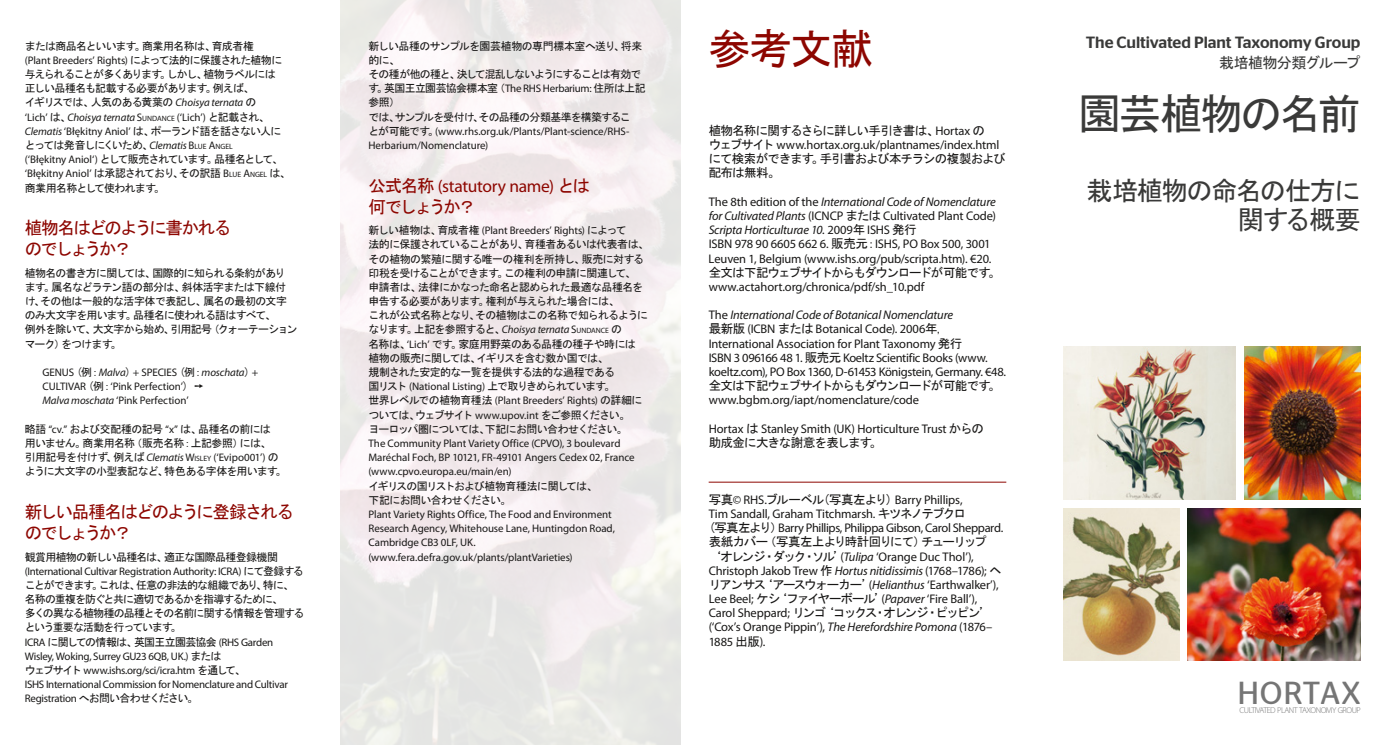
<style>
.page{position:relative;width:1389px;height:745px;background:#fff}
.page>*{position:absolute;margin:0;border:0;box-sizing:border-box;transform-origin:0 0}
.t1{font:42.5px "MS Gothic";letter-spacing:-.055em;color:#3a3a39}
.t2{font:42.5px "MS Gothic";color:#8d0600}
.t3{font:31.75px "Stag Sans";letter-spacing:.025em;color:#757575}
.t4{font:26.25px/28.8px "MS Gothic";letter-spacing:-.055em;color:#3a3a39;text-align:right}
.t5{font:17.5px/21.2px "MS Gothic";letter-spacing:-.115em;color:#8d0600}
.t6{font:17.5px "Myriad Pro";letter-spacing:-.02em;color:#8d0600}
.t7{font:500 16.25px "Stag Sans";letter-spacing:-.005em;color:#3a3a39}
.t8{font:15px "MS Gothic";letter-spacing:-.05em;color:#3a3a39}
.t9{font:12.5px/14.1px "Myriad Pro";letter-spacing:-.015em;color:#181716}
.t10{font:12.5px "MS Gothic";letter-spacing:-.085em;color:#181716}
.t11{font:12.5px "MS Gothic";letter-spacing:-.15em;color:#181716}
.t12{font:12.5px/14.1px "MS Gothic";letter-spacing:-.065em;color:#181716}
.t13{font:12.5px "MS Gothic";letter-spacing:-.055em;color:#181716}
.t14{font:11px/14.1px "MS Gothic";letter-spacing:-.065em;color:#181716}
.t15{font:11px/14.1px "Myriad Pro";letter-spacing:-.005em;color:#181716}
.t16{font:11px/14.1px "Myriad Pro";letter-spacing:-.025em;color:#181716}
.t17{font:11px/14.1px "MS Gothic";letter-spacing:-.085em;color:#181716}
.t18{font:11px/14.1px "MS Gothic";letter-spacing:-.095em;color:#181716}
.t19{font:300 8.5px "Myriad Pro";letter-spacing:-.055em;color:#757575}
.s1{font-family:"MS Gothic"}
.s2{font-family:"Myriad Pro";font-style:italic}
.s3{font-style:italic}
.s4{font-style:inherit}
.s5{font-size:7.62px}
.s6{font-family:"Myriad Pro"}
.s7{font-family:"Myriad Pro";font-size:7.62px}
</style>
<div class="page">
<hr style="left:709px;top:481px;width:297px;height:1px;background:#8d0600">
<img style="left:1063px;top:346px;width:173px;height:153px">
<img style="left:1244px;top:346px;width:117px;height:153px">
<img style="left:1188px;top:508px;width:173px;height:152px">
<img style="left:1063px;top:508px;width:116px;height:152px">
<p class="t14" style="left:25px;top:39px;width:231px">または商品名といいます。商業用名称は、育成者権</p>
<p class="t15" style="left:25px;top:53px;width:259px">(Plant Breeders’ Rights) <span class="s1">によって法的に保護された植物に</span></p>
<p class="t14" style="left:25px;top:67px;width:252px">与えられることが多くあります。しかし、植物ラベルには正しい品種名も記載する必要があります。例えば、<br>イギリスでは、人気のある黄葉の <span class="s2">Choisya ternata</span> の</p>
<p class="t15" style="left:25px;top:110px;width:258px">‘Lich’ <span class="s1">は、</span><span class="s3">Choisya ternata</span> <span class="s4">S</span><span class="s5">UNDANCE</span> (‘Lich’) <span class="s1">と記載され、<br></span><span class="s3">Clematis</span> ‘Błękitny Aniol’ <span class="s1">は、ポーランド語を話さない人に</span></p>
<p class="t18" style="left:25px;top:138px;width:260px">とっては発音しにくいため、<span class="s2">Clematis</span> <span class="s6">B</span><span class="s7">LUE</span> <span class="s6">A</span><span class="s7">NGEL<br></span><span class="s6">(‘Błękitny Aniol‘)</span> として販売されています。品種名として、</p>
<p class="t15" style="left:25px;top:166px;width:268px">‘Błękitny Aniol’ <span class="s1">は承認されており、その訳語</span> <span class="s4">B</span><span class="s5">LUE</span> <span class="s4">A</span><span class="s5">NGEL</span> <span class="s1">は、</span></p>
<p class="t14" style="left:25px;top:180px;width:142px">商業用名称として使われます。</p>
<h3 class="t5" style="left:25px;top:217px;width:208px">植物名はどのように書かれるのでしょうか？</h3>
<p class="t14" style="left:25px;top:265px;width:274px">植物名の書き方に関しては、国際的に知られる条約があります。属名などラテン語の部分は、斜体活字または下線付け、その他は一般的な活字体で表記し、属名の最初の文字のみ大文字を用います。品種名に使われる語はすべて、<br>例外を除いて、大文字から始め、引用記号（クォーテーションマーク）をつけます。</p>
<p class="t15" style="left:43px;top:365px;width:217px">GENUS <span class="s1">(例：</span><span class="s3">Malva</span><span class="s1">)</span> + SPECIES <span class="s1">(例：</span><span class="s3">moschata</span><span class="s1">)</span> +<br>CULTIVAR <span class="s1">(例：</span>‘Pink Perfection’<span class="s1">) ➙<br></span><span class="s3">Malva moschata</span> ‘Pink Perfection’</p>
<p class="t14" style="left:25px;top:421px;width:263px">略語 <span class="s6">“cv.”</span> および交配種の記号 <span class="s6">“x”</span> は、品種名の前には<br>用いません。商業用名称（販売名称：上記参照）には、<br>引用記号を付けず、例えば <span class="s2">Clematis</span> <span class="s6">W</span><span class="s7">ISLEY</span> <span class="s6">(‘Evipo001’)</span> のように大文字の小型表記など、特色ある字体を用います。</p>
<h3 class="t5" style="left:25px;top:500px;width:271px">新しい品種名はどのように登録されるのでしょうか？</h3>
<p class="t14" style="left:25px;top:549px;width:255px">観賞用植物の新しい品種名は、適正な国際品種登録機関</p>
<p class="t16" style="left:25px;top:563px;width:281px">(International Cultivar Registration Authority: ICRA) <span class="s1">にて登録する</span></p>
<p class="t14" style="left:25px;top:577px;width:281px">ことができます。これは、任意の非法的な組織であり、特に、名称の重複を防ぐと共に適切であるかを指導するために、<br>多くの異なる植物種の品種とその名前に関する情報を管理するという重要な活動を行っています。<br><span class="s6">ICRA</span> に関しての情報は、英国王立園芸協会 <span class="s6">(RHS Garden</span></p>
<p class="t16" style="left:25px;top:648px;width:265px">Wisley, Woking, Surrey GU23 6QB, UK.) <span class="s1">または<br>ウェブサイト</span> www.ishs.org/sci/icra.htm <span class="s1">を通して、<br></span>ISHS International Commission for Nomenclature and Cultivar Registration <span class="s1">へお問い合わせください。</span></p>
<p class="t14" style="left:369px;top:39px;width:279px">新しい品種のサンプルを園芸植物の専門標本室へ送り、将来的に、<br>その種が他の種と、決して混乱しないようにすることは有効です。英国王立園芸協会標本室（<span class="s6">The RHS Herbarium:</span> 住所は上記参照）<br>では、サンプルを受付け、その品種の分類基準を構築するこ</p>
<p class="t15" style="left:369px;top:124px;width:262px"><span class="s1">とが可能です。</span>(www.rhs.org.uk/Plants/Plant-science/RHS-<br>Herbarium/Nomenclature)</p>
<h3 class="t6" style="left:369px;top:175px;width:223px"><span class="s1">公式名称</span> (statutory name) <span class="s1">とは</span></h3>
<h3 class="t5" style="left:369px;top:196px;width:109px">何でしょうか？</h3>
<p class="t15" style="left:369px;top:223px;width:260px"><span class="s1">新しい植物は、育成者権</span> (Plant Breeders’ Rights) <span class="s1">によって</span></p>
<p class="t14" style="left:369px;top:237px;width:282px">法的に保護されていることがあり、育種者あるいは代表者は、その植物の繁殖に関する唯一の権利を所持し、販売に対する印税を受けることができます。この権利の申請に関連して、申請者は、法律にかなった命名と認められた最適な品種名を申告する必要があります。権利が与えられた場合には、<br>これが公式名称となり、その植物はこの名称で知られるようになります。上記を参照すると、<span class="s2">Choisya ternata</span> <span class="s6">S</span><span class="s7">UNDANCE</span> の<br>名称は、<span class="s6">‘Lich’</span> です。家庭用野菜のある品種の種子や時には植物の販売に関しては、イギリスを含む数か国では、<br>規制された安定的な一覧を提供する法的な過程である<br>国リスト <span class="s6">(National Listing)</span> 上で取りきめられています。</p>
<p class="t15" style="left:369px;top:393px;width:276px"><span class="s1">世界レベルでの植物育種法</span> (Plant Breeders’ Rights) <span class="s1">の詳細に</span></p>
<p class="t17" style="left:369px;top:407px;width:263px">ついては、ウェブサイト <span class="s6">www.upov.int</span> をご参照ください。ヨーロッパ圏については、下記にお問い合わせください。</p>
<p class="t15" style="left:369px;top:436px;width:268px">The Community Plant Variety Office (CPVO), 3 boulevard<br>Maréchal Foch, BP 10121, FR-49101 Angers Cedex 02, France (www.cpvo.europa.eu/main/en)</p>
<p class="t17" style="left:369px;top:478px;width:231px">イギリスの国リストおよび植物育種法に関しては、下記にお問い合わせください。</p>
<p class="t15" style="left:369px;top:506px;width:248px">Plant Variety Rights Office, The Food and Environment Research Agency, Whitehouse Lane, Huntingdon Road, Cambridge CB3 0LF, UK. (www.fera.defra.gov.uk/plants/plantVarieties)</p>
<h1 class="t2" style="left:709px;top:28px;width:166px">参考文献</h1>
<p class="t10" style="left:709px;top:124px;width:278px">植物名称に関するさらに詳しい手引き書は、<span class="s6">Hortax</span> の</p>
<p class="t9" style="left:709px;top:137px;width:292px"><span class="s1">ウェブサイト</span> www.hortax.org.uk/plantnames/index.html</p>
<p class="t12" style="left:709px;top:151px;width:299px">にて検索ができます。手引書および本チラシの複製および配布は無料。</p>
<p class="t9" style="left:709px;top:194px;width:289px">The 8th edition of the <span class="s3">International Code of Nomenclature for Cultivated Plants</span> (ICNCP <span class="s1">または</span> Cultivated Plant Code)<br><span class="s3">Scripta Horticulturae 10.</span> 2009<span class="s1">年</span> ISHS <span class="s1">発行<br></span>ISBN 978 90 6605 662 6. <span class="s1">販売元：</span>ISHS, PO Box 500, 3001<br>Leuven 1, Belgium (www.ishs.org/pub/scripta.htm). €20.</p>
<p class="t10" style="left:709px;top:266px;width:294px">全文は下記ウェブサイトからもダウンロードが可能です。</p>
<p class="t9" style="left:709px;top:279px;width:217px">www.actahort.org/chronica/pdf/sh_10.pdf</p>
<p class="t9" style="left:709px;top:307px;width:299px">The <span class="s3">International Code of Botanical Nomenclature<br></span><span class="s1">最新版</span> (ICBN <span class="s1">または</span> Botanical Code). 2006<span class="s1">年, </span>International Association for Plant Taxonomy <span class="s1">発行<br></span>ISBN 3 096166 48 1. <span class="s1">販売元</span> Koeltz Scientific Books (www. koeltz.com), PO Box 1360, D-61453 Königstein, Germany. €48.</p>
<p class="t10" style="left:709px;top:379px;width:294px">全文は下記ウェブサイトからもダウンロードが可能です。</p>
<p class="t9" style="left:709px;top:392px;width:212px">www.bgbm.org/iapt/nomenclature/code</p>
<p class="t9" style="left:709px;top:421px;width:277px">Hortax <span class="s1">は</span> Stanley Smith (UK) Horticulture Trust <span class="s1">からの</span></p>
<p class="t13" style="left:709px;top:436px;width:175px">助成金に大きな謝意を表します。</p>
<p class="t9" style="left:709px;top:492px;width:296px"><span class="s1">写真</span>© RHS.<span class="s1">ブルーベル(写真左より)</span> Barry Phillips,<br>Tim Sandall, Graham Titchmarsh. <span class="s1">キツネノテブクロ<br>(写真左より）</span>Barry Phillips, Philippa Gibson, Carol Sheppard.</p>
<p class="t10" style="left:709px;top:535px;width:280px">表紙カバー（写真左上より時計回りにて）チューリップ</p>
<p class="t9" style="left:709px;top:548px;width:294px"><span class="s1">‘オレンジ・ダック・ソル’</span>(<span class="s3">Tulipa</span> ‘Orange Duc Thol’), Christoph Jakob Trew <span class="s1">作</span> <span class="s3">Hortus nitidissimis</span> (1768–1786); <span class="s1">ヘリアンサス‘アースウォーカー’</span>(<span class="s3">Helianthus</span> ‘Earthwalker’), Lee Beel; <span class="s1">ケシ‘ファイヤーボール’</span>(<span class="s3">Papaver</span> ‘Fire Ball’),</p>
<p class="t11" style="left:709px;top:606px;width:285px"><span class="s6">Carol Sheppard;</span> リンゴ‘コックス・オレンジ・ピッピン’</p>
<p class="t9" style="left:709px;top:619px;width:285px">(‘Cox’s Orange Pippin’), <span class="s3">The Herefordshire Pomona</span> (1876–<br>1885 <span class="s1">出版</span>).</p>
<h3 class="t7" style="left:1086px;top:33px;width:276px">The Cultivated Plant Taxonomy Group</h3>
<h3 class="t8" style="left:1219px;top:55px;width:143px">栽培植物分類グループ</h3>
<h1 class="t1" style="left:1078px;top:92px;width:284px">園芸植物の名前</h1>
<h3 class="t4" style="left:1086px;top:176px;width:276px">栽培植物の命名の仕方に関する概要</h3>
<h2 class="t3" style="left:1237px;top:674px;width:125px">HORTAX</h2>
<p class="t19" style="left:1239px;top:704px;width:123px">CULTIVATED PLANT TAXONOMY GROUP</p>
</div>
